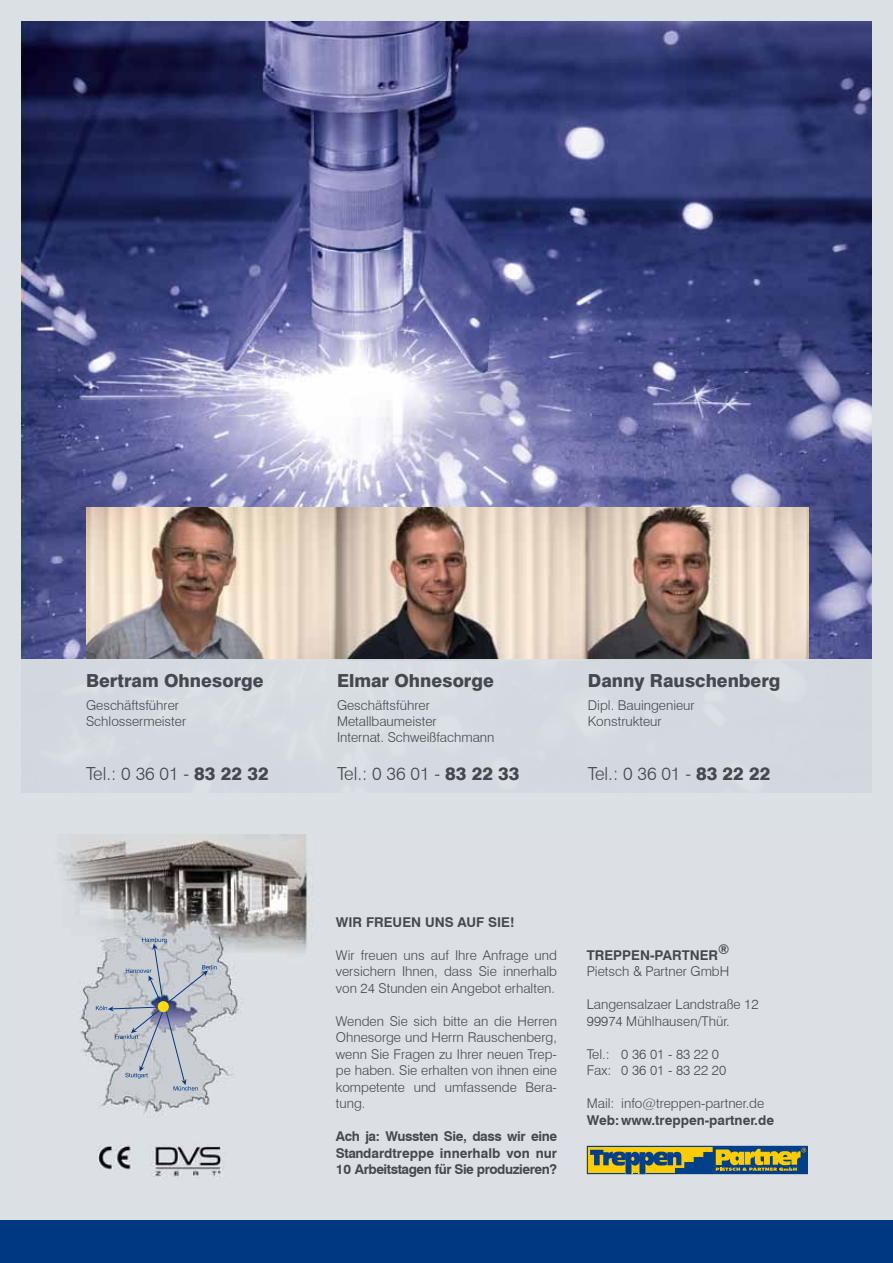
<style>
.page{position:relative;width:893px;height:1263px;background:#fff}
.page>*{position:absolute;margin:0;border:0;box-sizing:border-box;transform-origin:0 0}
.t1{font:300 18px "Swiss 721 BT";color:#45484e}
.t2{font:800 18px "Swiss 721 BT";color:#45484e}
.t3{font:300 13.5px/16.5px "Swiss 721 BT";color:#45484e}
.t4{font:700 13.5px/16.5px "Swiss 721 BT";color:#45484e;text-align:justify}
.s1{font-weight:800}
</style>
<div class="page">
<div style="left:0;top:0;width:893px;height:1020px;background:#dae0e3"></div>
<div style="left:0;top:999px;width:893px;height:264px;background:#dae0e3"></div>
<div style="left:0;top:1220px;width:893px;height:43px;background:#003882"></div>
<img style="left:60px;top:834px;width:748px;height:344px">
<img style="left:21px;top:21px;width:851px;height:638px">
<svg style="left:587px;top:1146px;width:221px;height:28px"></svg>
<svg style="left:96px;top:938px;width:121px;height:152px"></svg>
<img style="left:86px;top:507px;width:723px;height:152px">
<h1 class="t2" style="left:86px;top:670px;width:179px">Bertram Ohnesorge</h1>
<p class="t3" style="left:86px;top:697px;width:102px">Geschäftsführer<br>Schlossermeister</p>
<h1 class="t1" style="left:86px;top:762px;width:184px">Tel.: 0 36 01 - <span class="s1">83 22 32</span></h1>
<h1 class="t2" style="left:337px;top:670px;width:158px">Elmar Ohnesorge</h1>
<p class="t3" style="left:337px;top:697px;width:159px">Geschäftsführer<br>Metallbaumeister<br>I nternat. Schweißfachmann</p>
<h1 class="t1" style="left:337px;top:762px;width:184px">Tel.: 0 36 01 - <span class="s1">83 22 33</span></h1>
<h1 class="t2" style="left:588px;top:670px;width:194px">Danny Rauschenberg</h1>
<p class="t3" style="left:588px;top:697px;width:108px">Dipl. Bauingenieur<br>Konstrukteur</p>
<h1 class="t1" style="left:588px;top:762px;width:184px">Tel.: 0 36 01 - <span class="s1">83 22 22</span></h1>
<p class="t4" style="left:336px;top:913px;width:49px">Wir freuen</p>
<p class="t4" style="left:425px;top:913px;width:11px">uns</p>
<p class="t4" style="left:457px;top:913px;width:59px">auf Sie!</p>
<p class="t3" style="left:336px;top:946px;width:223px;text-align:justify">Wir freuen uns auf I hre Anfrage und versichern I hnen, dass Sie innerhalb von 24 Stunden ein Angebot erhalten.</p>
<p class="t3" style="left:336px;top:1012px;width:223px;text-align:justify">Wenden Sie sich bitte an die Herren Ohnesorge und Herrn Rauschenberg, wenn Sie Fragen zu I hrer neuen Trep&shy;pe haben. Sie erhalten von ihnen eine kompetente und umfassende Bera&shy;tung.</p>
<p class="t4" style="left:336px;top:1128px;width:223px">Ach ja: Wussten Sie, dass wir eine Standardtreppe innerhalb von nur 10 Arbeitstagen für Sie produzieren?</p>
<p class="t4" style="left:587px;top:946px;width:144px">TREPPEN-PARTNER®</p>
<p class="t3" style="left:587px;top:963px;width:142px">Pietsch &amp; Partner GmbH</p>
<p class="t3" style="left:587px;top:996px;width:173px">Langensalzaer Landstraße 12<br>99974 Mühlhausen/Thür.</p>
<p class="t3" style="left:587px;top:1045px;width:141px">Tel.: 0 36 01 - 83 22 0<br>Fax: 0 36 01 - 83 22 20</p>
<p class="t3" style="left:587px;top:1095px;width:179px">Mail: info@treppen-partner.de</p>
<p class="t4" style="left:587px;top:1111px;width:189px">Web: www.treppen-partner.de</p>
</div>
